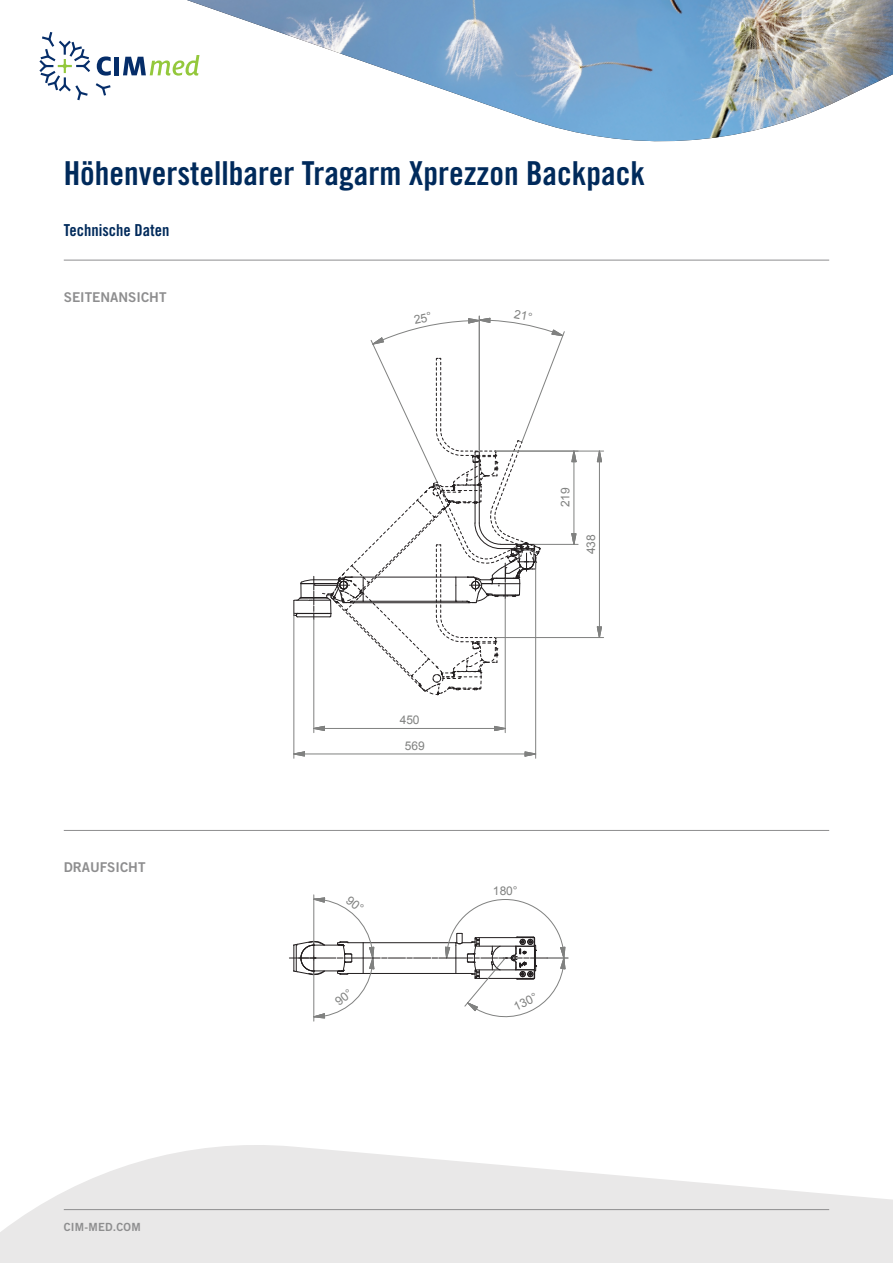
<style>
.page{position:relative;width:893px;height:1263px;background:#fff}
.page>*{position:absolute;margin:0;border:0;box-sizing:border-box;transform-origin:0 0}
.t1{font:33px "Trade Gothic LT Std Bd Cn 20";color:#002a5b}
.t2{font:16.5px "Trade Gothic LT Std Bd Cn 20";color:#002a5b}
.t3{font:13.5px "Trade Gothic LT Std Bd 2";color:#8e8e8f}
.t4{font:12px/25.5px "Arial";letter-spacing:-.005em;color:#808180;text-align:center}
.t5{font:11.25px "Trade Gothic LT Std Bd 2";letter-spacing:.02em;color:#8e8e8f}
</style>
<div class="page">
<svg style="left:0;top:1145px;width:893px;height:118px;fill:#e9e8e8"></svg>
<img style="left:187px;top:0;width:706px;height:142px">
<hr style="left:64px;top:260px;width:765px;height:1px;background:#8e8e8f">
<hr style="left:64px;top:830px;width:765px;height:1px;background:#8e8e8f">
<hr style="left:64px;top:1209px;width:765px;height:1px;background:#8e8e8f">
<svg style="left:96px;top:83px;width:15px;height:13px"></svg>
<svg style="left:97px;top:56px;width:14px;height:20px"></svg>
<div style="left:114px;top:57px;width:5px;height:18px;background:#052d69"></div>
<svg style="left:123px;top:55px;width:76px;height:21px"></svg>
<svg style="left:39px;top:32px;width:51px;height:68px"></svg>
<svg style="left:494px;top:726px;width:11px;height:5px"></svg>
<svg style="left:313px;top:726px;width:12px;height:5px"></svg>
<hr style="left:324px;top:728px;width:171px;height:1px;background:#808180">
<hr style="left:314px;top:619px;width:1px;height:114px;background:#808180">
<hr style="left:505px;top:598px;width:1px;height:135px;background:#808180">
<svg style="left:293px;top:751px;width:12px;height:6px"></svg>
<svg style="left:524px;top:751px;width:13px;height:6px"></svg>
<hr style="left:304px;top:754px;width:221px;height:1px;background:#808180">
<hr style="left:294px;top:613px;width:1px;height:145px;background:#808180">
<hr style="left:535px;top:562px;width:1px;height:196px;background:#808180">
<svg style="left:571px;top:450px;width:6px;height:16px"></svg>
<svg style="left:571px;top:533px;width:6px;height:11px"></svg>
<hr style="left:574px;top:462px;width:1px;height:72px;background:#808180">
<hr style="left:534px;top:544px;width:44px;height:1px;background:#808180">
<svg style="left:597px;top:450px;width:5px;height:13px"></svg>
<svg style="left:597px;top:626px;width:5px;height:11px"></svg>
<hr style="left:599px;top:462px;width:1px;height:165px;background:#808180">
<hr style="left:495px;top:451px;width:109px;height:1px;background:#808180">
<hr style="left:495px;top:637px;width:109px;height:1px;background:#808180">
<hr style="left:314px;top:895px;width:1px;height:48px;background:#808180">
<hr style="left:314px;top:973px;width:1px;height:48px;background:#808180">
<svg style="left:293px;top:315px;width:272px;height:380px"></svg>
<svg style="left:289px;top:896px;width:279px;height:123px"></svg>
<p class="t1" style="left:64px;top:154px;width:583px">Höhenverstellbarer Tragarm Xprezzon Backpack</p>
<p class="t2" style="left:64px;top:220px;width:107px">Technische Daten</p>
<p class="t3" style="left:64px;top:288px;width:104px">SEITENANSICHT</p>
<p class="t3" style="left:64px;top:859px;width:83px">DRAUFSICHT</p>
<p class="t5" style="left:64px;top:1220px;width:78px">CIM-MED.COM</p>
<p class="t4" style="left:400px;top:707px;width:26px">450<br>569</p>
<p class="t4" style="left:553px;top:507px;width:21px;rotate:-90deg">219</p>
<p class="t4" style="left:578px;top:554px;width:21px;rotate:-90deg">438</p>
<p class="t4" style="left:493px;top:878px;width:26px">180°</p>
<p class="t4" style="left:509px;top:995px;width:26px;rotate:-25deg">130°</p>
</div>
